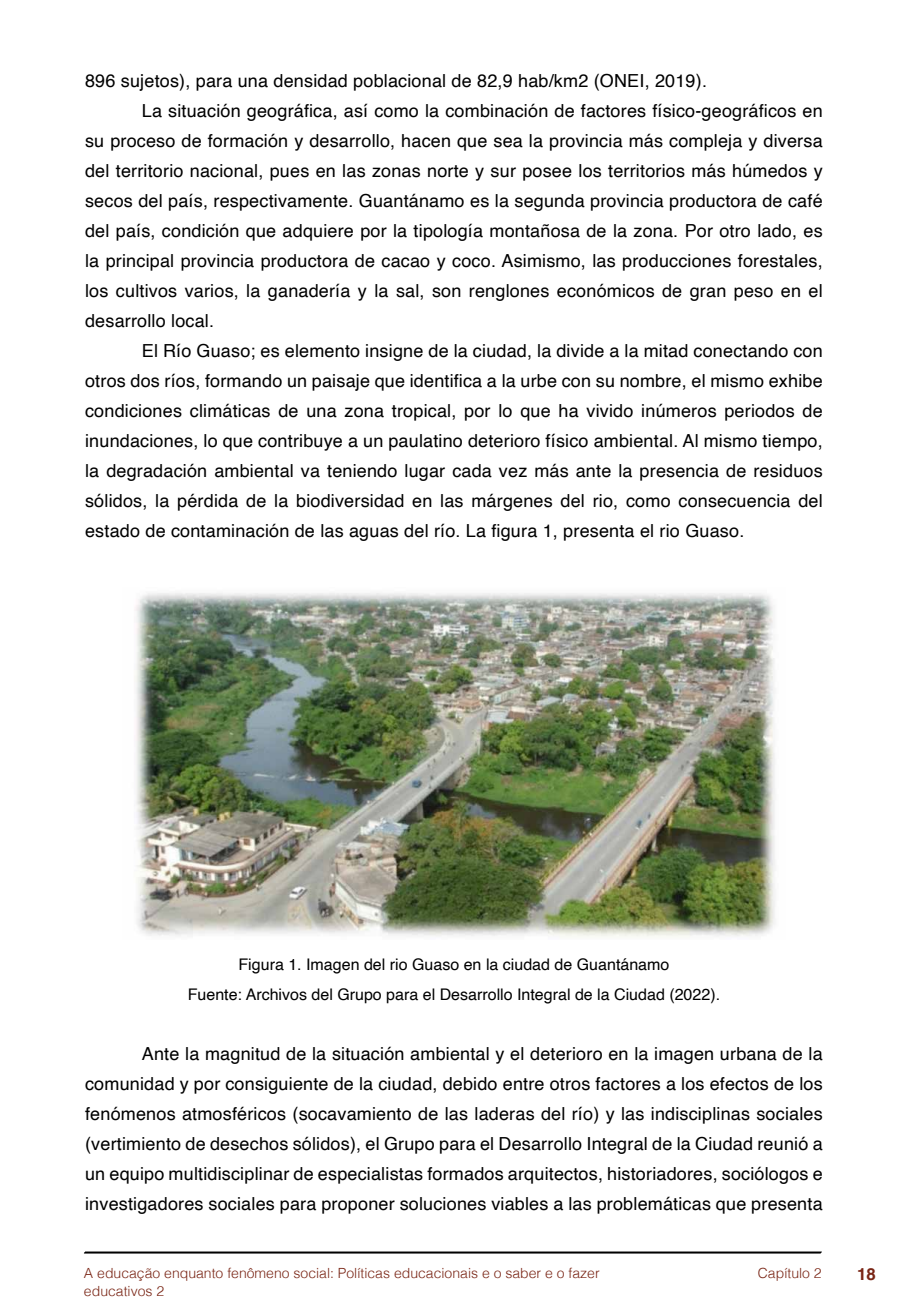
<style>
.page{position:relative;width:908px;height:1304px;background:#fff}
.page>*{position:absolute;margin:0;border:0;box-sizing:border-box;transform-origin:0 0}
.t1{font:18px/30px "Helvetica";letter-spacing:.01em;color:#000;text-align:justify}
.t2{font:700 16.8px "Helvetica";color:#7a2616}
.t3{font:16px/30.6px "Helvetica";color:#000;text-align:center}
.t4{font:300 14px/18px "Helvetica";color:#7a2616}
</style>
<div class="page">
<svg style="left:84px;top:1251px;width:737px;height:3px;background:#515151"></svg>
<img style="left:135px;top:593px;width:640px;height:344px">
<p class="t1" style="left:85px;top:66px;width:623px">896 sujetos), para una densidad poblacional de 82,9 hab/km2 (ONEI, 2019).</p>
<p class="t1" style="left:142px;top:96px;width:682px">La situación geográfica, así como la combinación de factores físico-geográficos en</p>
<p class="t1" style="left:85px;top:126px;width:738px">su proceso de formación y desarrollo, hacen que sea la provincia más compleja y diversa</p>
<p class="t1" style="left:85px;top:156px;width:738px">del territorio nacional, pues en las zonas norte y sur posee los territorios más húmedos y</p>
<p class="t1" style="left:85px;top:186px;width:738px">secos del país, respectivamente. Guantánamo es la segunda provincia productora de café</p>
<p class="t1" style="left:85px;top:216px;width:738px">del país, condición que adquiere por la tipología montañosa de la zona. Por otro lado, es</p>
<p class="t1" style="left:85px;top:246px;width:738px">la principal provincia productora de cacao y coco. Asimismo, las producciones forestales,</p>
<p class="t1" style="left:85px;top:276px;width:738px">los cultivos varios, la ganadería y la sal, son renglones económicos de gran peso en el</p>
<p class="t1" style="left:85px;top:306px;width:130px">desarrollo local.</p>
<p class="t1" style="left:142px;top:336px;width:682px">El Río Guaso; es elemento insigne de la ciudad, la divide a la mitad conectando con</p>
<p class="t1" style="left:85px;top:366px;width:738px">otros dos ríos, formando un paisaje que identifica a la urbe con su nombre, el mismo exhibe</p>
<p class="t1" style="left:85px;top:396px;width:738px">condiciones climáticas de una zona tropical, por lo que ha vivido inúmeros periodos de</p>
<p class="t1" style="left:85px;top:427px;width:738px">inundaciones, lo que contribuye a un paulatino deterioro físico ambiental. Al mismo tiempo,</p>
<p class="t1" style="left:85px;top:457px;width:738px">la degradación ambiental va teniendo lugar cada vez más ante la presencia de residuos</p>
<p class="t1" style="left:85px;top:487px;width:738px">sólidos, la pérdida de la biodiversidad en las márgenes del rio, como consecuencia del</p>
<p class="t1" style="left:85px;top:517px;width:660px">estado de contaminación de las aguas del río. La figura 1, presenta el rio Guaso.</p>
<p class="t3" style="left:188px;top:949px;width:533px">Figura 1. Imagen del rio Guaso en la ciudad de Guantánamo<br>Fuente: Archivos del Grupo para el Desarrollo Integral de la Ciudad (2022).</p>
<p class="t1" style="left:85px;top:1039px;width:738px;text-indent:57px">Ante la magnitud de la situación ambiental y el deterioro en la imagen urbana de la comunidad y por consiguiente de la ciudad, debido entre otros factores a los efectos de los fenómenos atmosféricos (socavamiento de las laderas del río) y las indisciplinas sociales (vertimiento de desechos sólidos), el Grupo para el Desarrollo Integral de la Ciudad reunió a un equipo multidisciplinar de especialistas formados arquitectos, historiadores, sociólogos e investigadores sociales para proponer soluciones viables a las problemáticas que presenta</p>
<p class="t4" style="left:84px;top:1263px;width:517px">A educação enquanto fenômeno social: Políticas educacionais e o saber e o fazer educativos 2</p>
<p class="t4" style="left:757px;top:1263px;width:65px">Capítulo 2</p>
<p class="t2" style="left:856px;top:1264px;width:20px">18</p>
</div>
